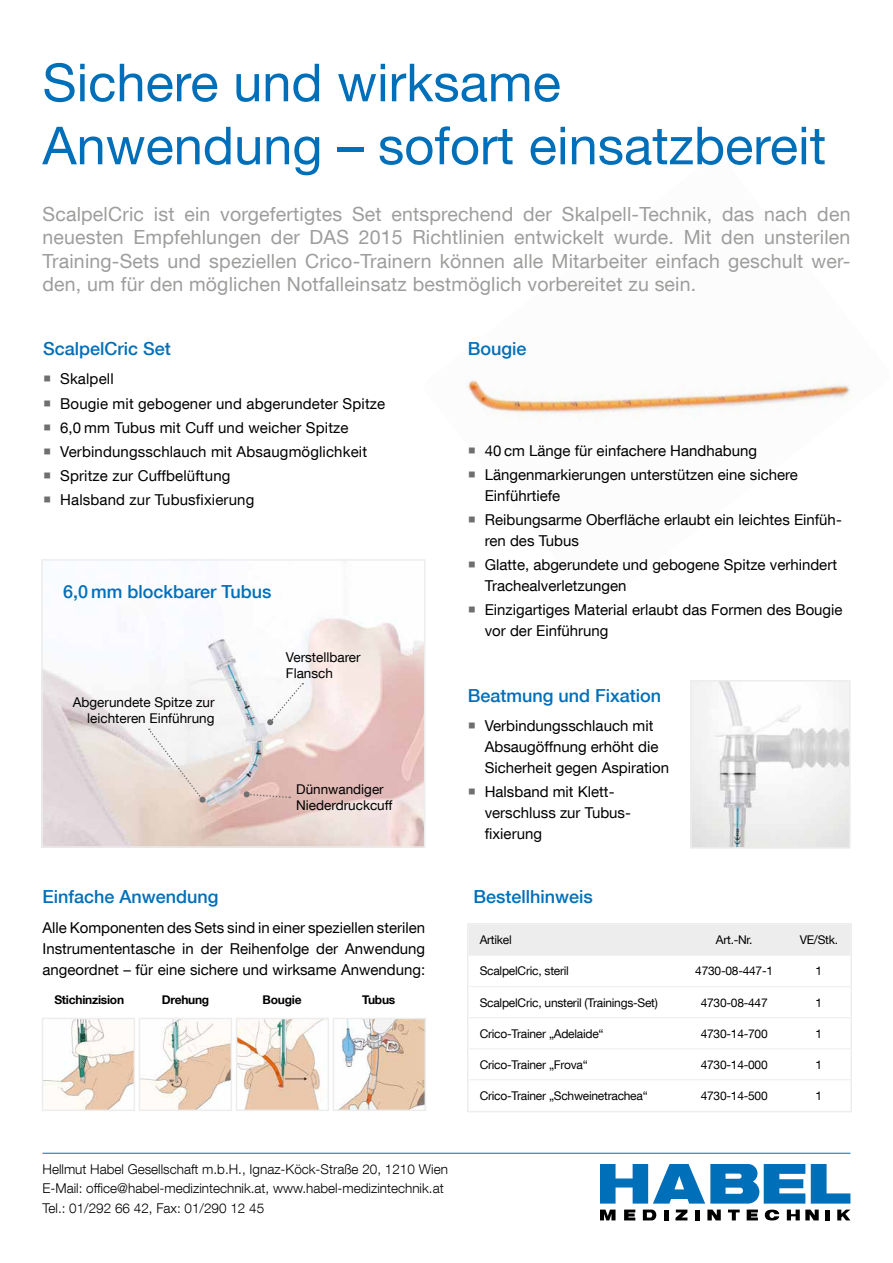
<style>
.page{position:relative;width:893px;height:1263px;background:#fff}
.page>*{position:absolute;margin:0;border:0;box-sizing:border-box;transform-origin:0 0}
.t1{font:52.5px/63px "Helvetica Neue LT Com";color:#006fb9}
.t2{font:19.5px/23.4px "Helvetica Neue LT Com";letter-spacing:.01em;color:#9d9d9c;text-align:justify}
.t3{font:500 18px "Helvetica Neue LT Com";color:#006fb9}
.t4{font:15px/21px "Helvetica Neue LT Com";color:#000}
.t5{font:300 13.5px/19.5px "Helvetica Neue LT Com";color:#000}
.t6{font:13.5px/16.2px "Helvetica Neue LT Com";color:#000}
.t7{font:12px "Helvetica Neue LT Com";letter-spacing:-.02em;color:#000}
.t8{font:700 12px "Helvetica Neue LT Com";letter-spacing:-.02em;color:#000}
.s1{color:#706f6f}
</style>
<div class="page">
<hr style="left:43px;top:1153px;width:807px;height:1px;background:#006fb9">
<svg style="left:675px;top:1209px;width:12px;height:11px"></svg>
<svg style="left:747px;top:1209px;width:11px;height:11px"></svg>
<svg style="left:624px;top:1209px;width:11px;height:11px"></svg>
<hr style="left:664px;top:1209px;width:4px;height:11px;background:#000">
<hr style="left:695px;top:1209px;width:4px;height:11px;background:#000">
<div style="left:825px;top:1209px;width:5px;height:11px;background:#000"></div>
<svg style="left:837px;top:1209px;width:13px;height:11px"></svg>
<svg style="left:707px;top:1209px;width:14px;height:11px"></svg>
<svg style="left:728px;top:1209px;width:12px;height:11px"></svg>
<svg style="left:787px;top:1209px;width:32px;height:11px"></svg>
<svg style="left:765px;top:1209px;width:14px;height:11px"></svg>
<svg style="left:600px;top:1209px;width:15px;height:11px"></svg>
<svg style="left:643px;top:1209px;width:13px;height:11px"></svg>
<svg style="left:811px;top:1164px;width:39px;height:39px"></svg>
<svg style="left:600px;top:1164px;width:205px;height:39px"></svg>
<img style="left:467px;top:380px;width:386px;height:44px">
<img style="left:44px;top:618px;width:378px;height:227px">
<div style="left:41px;top:559px;width:384px;height:289px;border:2px solid #ededed"></div>
<img style="left:693px;top:683px;width:155px;height:163px">
<div style="left:690px;top:680px;width:161px;height:169px;border:2px solid #ededed"></div>
<img style="left:45px;top:1021px;width:87px;height:87px">
<div style="left:42px;top:1018px;width:93px;height:93px;border:2px solid #ededed"></div>
<img style="left:142px;top:1021px;width:87px;height:87px">
<div style="left:139px;top:1018px;width:93px;height:93px;border:2px solid #ededed"></div>
<img style="left:239px;top:1021px;width:82px;height:87px">
<div style="left:236px;top:1018px;width:93px;height:93px;border:2px solid #ededed"></div>
<img style="left:340px;top:1021px;width:83px;height:87px">
<div style="left:333px;top:1018px;width:93px;height:93px;border:2px solid #ededed"></div>
<svg style="left:149px;top:728px;width:56px;height:75px"></svg>
<svg style="left:267px;top:683px;width:36px;height:42px"></svg>
<svg style="left:244px;top:791px;width:46px;height:8px"></svg>
<div style="left:470px;top:926px;width:379px;height:30px;background:#ededed"></div>
<hr style="left:469px;top:986px;width:212px;height:1px;background:#ededed">
<hr style="left:681px;top:986px;width:106px;height:1px;background:#ededed">
<hr style="left:787px;top:986px;width:63px;height:1px;background:#ededed">
<hr style="left:469px;top:1017px;width:212px;height:1px;background:#ededed">
<hr style="left:681px;top:1017px;width:106px;height:1px;background:#ededed">
<hr style="left:787px;top:1017px;width:63px;height:1px;background:#ededed">
<hr style="left:469px;top:1048px;width:212px;height:1px;background:#ededed">
<hr style="left:681px;top:1048px;width:106px;height:1px;background:#ededed">
<hr style="left:787px;top:1048px;width:63px;height:1px;background:#ededed">
<hr style="left:469px;top:1079px;width:212px;height:1px;background:#ededed">
<hr style="left:681px;top:1079px;width:106px;height:1px;background:#ededed">
<hr style="left:787px;top:1079px;width:63px;height:1px;background:#ededed">
<hr style="left:680px;top:924px;width:2px;height:32px;background:#ededed">
<hr style="left:787px;top:924px;width:1px;height:32px;background:#ededed">
<div style="left:467px;top:923px;width:385px;height:189px;border:2px solid #ededed"></div>
<h1 class="t1" style="left:43px;top:50px;width:785px">Sichere und wirksame<br>Anwendung – sofort einsatzbereit</h1>
<p class="t2" style="left:43px;top:202px;width:809px">ScalpelCric ist ein vorgefertigtes Set entsprechend der Skalpell-Technik, das nach den neuesten Empfehlungen der DAS 2015 Richtlinien entwickelt wurde. Mit den unsterilen Training-Sets und speziellen Crico-Trainern können alle Mitarbeiter einfach geschult wer&shy;den, um für den möglichen Notfalleinsatz bestmöglich vorbereitet zu sein.</p>
<p class="t3" style="left:43px;top:338px;width:129px">ScalpelCric Set</p>
<p class="t4" style="left:43px;top:368px;width:72px"><span class="s1">○</span> Skalpell</p>
<p class="t4" style="left:43px;top:392px;width:344px"><span class="s1">○</span> Bougie mit gebogener und abgerundeter Spitze</p>
<p class="t4" style="left:43px;top:416px;width:307px"><span class="s1">○</span> 6,0 mm Tubus mit Cuff und weicher Spitze</p>
<p class="t4" style="left:43px;top:441px;width:325px"><span class="s1">○</span> Verbindungsschlauch mit Absaugmöglichkeit</p>
<p class="t4" style="left:43px;top:465px;width:189px"><span class="s1">○</span> Spritze zur Cuffbelüftung</p>
<p class="t4" style="left:43px;top:489px;width:213px"><span class="s1">○</span> Halsband zur Tubusfixierung</p>
<p class="t3" style="left:63px;top:581px;width:210px">6,0 mm blockbarer Tubus</p>
<p class="t6" style="left:73px;top:693px;width:143px;text-align:right">Abgerundete Spitze zur leichteren Einführung</p>
<p class="t6" style="left:286px;top:648px;width:76px">Verstellbarer<br>Flansch</p>
<p class="t6" style="left:296px;top:781px;width:98px">Dünnwandiger<br>Niederdruckcuff</p>
<p class="t3" style="left:43px;top:886px;width:178px">Einfache Anwendung</p>
<p class="t4" style="left:43px;top:916px;width:384px;text-align:justify">Alle Komponenten des Sets sind in einer speziellen sterilen Instrumententasche in der Reihenfolge der Anwendung angeordnet – für eine sichere und wirksame Anwendung:</p>
<p class="t8" style="left:54px;top:992px;width:71px">Stichinzision</p>
<p class="t8" style="left:162px;top:992px;width:49px">Drehung</p>
<p class="t8" style="left:263px;top:992px;width:41px">Bougie</p>
<p class="t8" style="left:362px;top:992px;width:35px">Tubus</p>
<p class="t3" style="left:468px;top:338px;width:60px">Bougie</p>
<p class="t4" style="left:468px;top:439px;width:291px"><span class="s1">○</span> 40 cm Länge für einfachere Handhabung</p>
<p class="t4" style="left:485px;top:463px;width:315px;text-indent:-17px"><span class="s1">○</span> Längenmarkierungen unterstützen eine sichere<br>Einführtiefe</p>
<p class="t4" style="left:485px;top:509px;width:359px;text-indent:-17px"><span class="s1">○</span> Reibungsarme Oberfläche erlaubt ein leichtes Einfüh&shy;ren des Tubus</p>
<p class="t4" style="left:485px;top:554px;width:354px;text-indent:-17px"><span class="s1">○</span> Glatte, abgerundete und gebogene Spitze verhindert<br>Trachealverletzungen</p>
<p class="t4" style="left:485px;top:599px;width:359px;text-indent:-17px"><span class="s1">○</span> Einzigartiges Material erlaubt das Formen des Bougie vor der Einführung</p>
<p class="t3" style="left:468px;top:684px;width:195px">Beatmung und Fixation</p>
<p class="t4" style="left:485px;top:715px;width:186px;text-indent:-17px"><span class="s1">○</span> Verbindungsschlauch mit<br>Absaugöffnung erhöht die<br>Sicherheit gegen Aspiration</p>
<p class="t4" style="left:485px;top:781px;width:148px;text-indent:-17px"><span class="s1">○</span> Halsband mit Klett&shy;verschluss zur Tubus&shy;fixierung</p>
<p class="t3" style="left:473px;top:886px;width:121px">Bestellhinweis</p>
<p class="t7" style="left:480px;top:933px;width:34px">Artikel</p>
<p class="t7" style="left:716px;top:933px;width:38px">Art.-Nr.</p>
<p class="t7" style="left:800px;top:933px;width:40px">VE/Stk.</p>
<p class="t7" style="left:480px;top:963px;width:91px">ScalpelCric, steril</p>
<p class="t7" style="left:695px;top:963px;width:79px">4730-08-447-1</p>
<p class="t7" style="left:816px;top:963px;width:8px">1</p>
<p class="t7" style="left:480px;top:995px;width:180px">ScalpelCric, unsteril (Trainings-Set)</p>
<p class="t7" style="left:701px;top:995px;width:68px">4730-08-447</p>
<p class="t7" style="left:816px;top:995px;width:8px">1</p>
<p class="t7" style="left:480px;top:1026px;width:126px">Crico-Trainer „Adelaide“</p>
<p class="t7" style="left:701px;top:1026px;width:68px">4730-14-700</p>
<p class="t7" style="left:816px;top:1026px;width:8px">1</p>
<p class="t7" style="left:480px;top:1057px;width:110px">Crico-Trainer „Frova“</p>
<p class="t7" style="left:701px;top:1057px;width:68px">4730-14-000</p>
<p class="t7" style="left:816px;top:1057px;width:8px">1</p>
<p class="t7" style="left:480px;top:1088px;width:170px">Crico-Trainer „Schweinetrachea“</p>
<p class="t7" style="left:701px;top:1088px;width:68px">4730-14-500</p>
<p class="t7" style="left:816px;top:1088px;width:8px">1</p>
<p class="t5" style="left:43px;top:1159px;width:407px">Hellmut Habel Gesellschaft m.b.H., Ignaz-Köck-Straße 20, 1210 Wien<br>E-Mail: office@habel-medizintechnik.at, www.habel-medizintechnik.at<br>Tel.: 01/292 66 42, Fax: 01/290 12 45</p>
</div>
